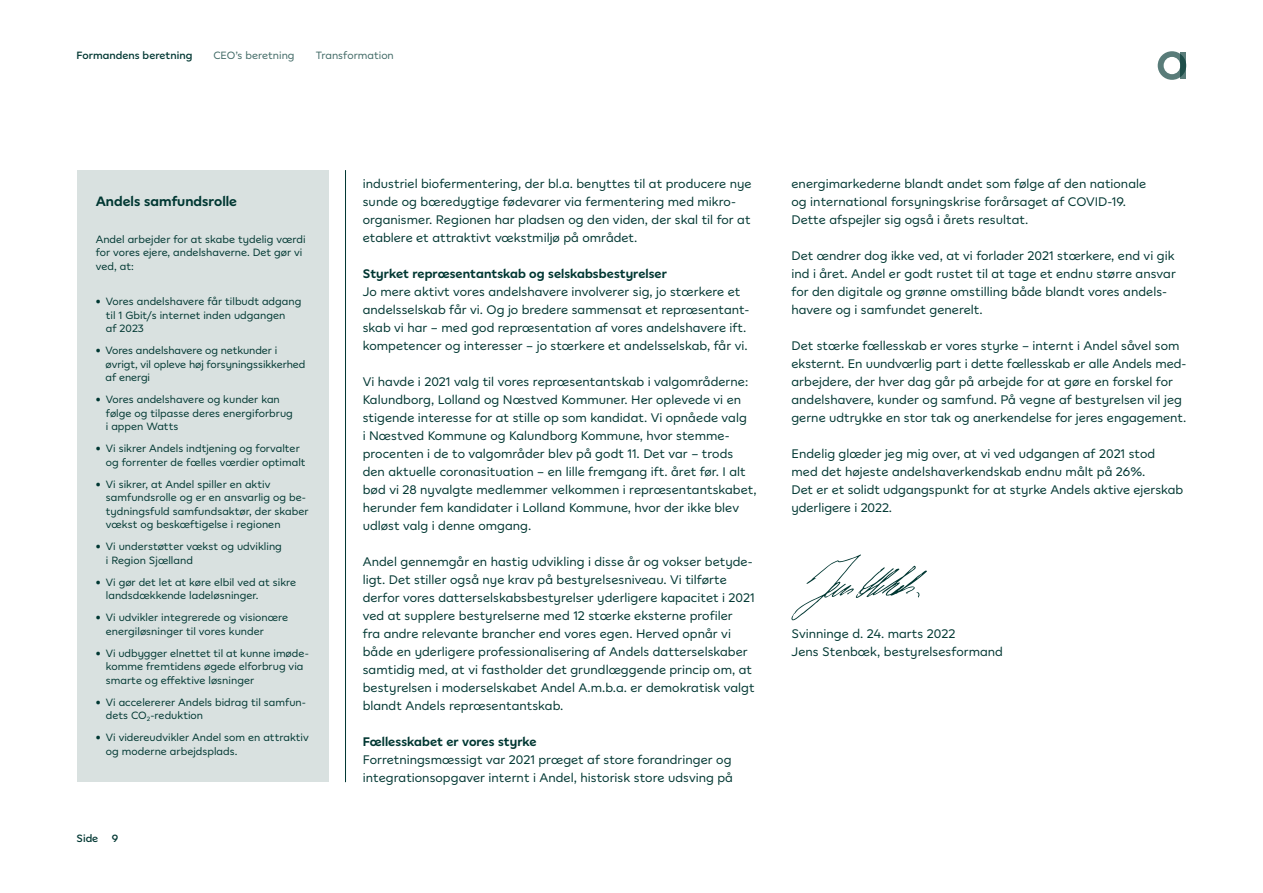
<style>
.page{position:relative;width:1263px;height:893px;background:#fff}
.page>*{position:absolute;margin:0;border:0;box-sizing:border-box;transform-origin:0 0}
.t1{font:700 13.5px "Andel";color:#003732}
.t2{font:12.3px/18px "Andel";color:#003732}
.t3{font:700 12.3px "Andel";color:#003732}
.t4{font:10.5px/13.5px "Andel";color:#003732}
.t5{font:10.5px "Andel";color:#406965}
.t6{font:600 10.5px "Andel";color:#003732}
</style>
<div class="page">
<hr style="left:345px;top:170px;width:1px;height:612px;background:#003732">
<svg style="left:791px;top:555px;width:136px;height:65px"></svg>
<div style="left:77px;top:170px;width:251px;height:612px;background:#d9e1e0"></div>
<svg style="left:1158px;top:51px;width:22px;height:29px"></svg>
<svg style="left:1180px;top:52px;width:6px;height:27px"></svg>
<p class="t6" style="left:77px;top:48px;width:117px">Formandens beretning</p>
<p class="t5" style="left:213px;top:48px;width:83px">CEO’s beretning</p>
<p class="t5" style="left:316px;top:48px;width:80px">Transformation</p>
<p class="t1" style="left:96px;top:192px;width:143px">Andels samfundsrolle</p>
<p class="t4" style="left:96px;top:232px;width:211px">Andel arbejder for at skabe tydelig værdi for vores ejere, andelshaverne. Det gør vi ved, at:</p>
<p class="t4" style="left:106px;top:294px;width:197px;text-indent:-10px">• Vores andelshavere får tilbudt adgang til 1 Gbit/s internet inden udgangen<br>af 2023</p>
<p class="t4" style="left:106px;top:343px;width:201px;text-indent:-10px">• Vores andelshavere og netkunder i øvrigt, vil opleve høj forsyningssikkerhed af energi</p>
<p class="t4" style="left:106px;top:392px;width:189px;text-indent:-10px">• Vores andelshavere og kunder kan følge og tilpasse deres energiforbrug i appen Watts</p>
<p class="t4" style="left:106px;top:441px;width:201px;text-indent:-10px">• Vi sikrer Andels indtjening og forvalter og forrenter de fælles værdier optimalt</p>
<p class="t4" style="left:106px;top:477px;width:204px;text-indent:-10px">• Vi sikrer, at Andel spiller en aktiv samfundsrolle og er en ansvarlig og be&shy;tydningsfuld samfundsaktør, der skaber vækst og beskæftigelse i regionen</p>
<p class="t4" style="left:106px;top:539px;width:178px;text-indent:-10px">• Vi understøtter vækst og udvikling i Region Sjælland</p>
<p class="t4" style="left:106px;top:575px;width:192px;text-indent:-10px">• Vi gør det let at køre elbil ved at sikre landsdækkende ladeløsninger.</p>
<p class="t4" style="left:106px;top:610px;width:184px;text-indent:-10px">• Vi udvikler integrerede og visionære energiløsninger til vores kunder</p>
<p class="t4" style="left:106px;top:646px;width:205px;text-indent:-10px">• Vi udbygger elnettet til at kunne imøde&shy;komme fremtidens øgede elforbrug via smarte og effektive løsninger</p>
<p class="t4" style="left:106px;top:695px;width:202px;text-indent:-10px">• Vi accelererer Andels bidrag til samfun&shy;dets CO<sub>2</sub>-reduktion</p>
<p class="t4" style="left:106px;top:730px;width:204px;text-indent:-10px">• Vi videreudvikler Andel som en attraktiv og moderne arbejdsplads.</p>
<p class="t6" style="left:77px;top:831px;width:23px">Side</p>
<p class="t6" style="left:112px;top:831px;width:8px">9</p>
<p class="t2" style="left:363px;top:174px;width:390px">industriel biofermentering, der bl.a. benyttes til at producere nye sunde og bæredygtige fødevarer via fermentering med mikro&shy;organismer. Regionen har pladsen og den viden, der skal til for at etablere et attraktivt vækstmiljø på området.</p>
<p class="t3" style="left:363px;top:266px;width:306px">Styrket repræsentantskab og selskabsbestyrelser</p>
<p class="t2" style="left:363px;top:283px;width:388px">Jo mere aktivt vores andelshavere involverer sig, jo stærkere et andelsselskab får vi. Og jo bredere sammensat et repræsentant&shy;skab vi har – med god repræsentation af vores andelshavere ift. kompetencer og interesser – jo stærkere et andelsselskab, får vi.</p>
<p class="t2" style="left:363px;top:373px;width:395px">Vi havde i 2021 valg til vores repræsentantskab i valgområderne:<br>Kalundborg, Lolland og Næstved Kommuner. Her oplevede vi en stigende interesse for at stille op som kandidat. Vi opnåede valg<br>i Næstved Kommune og Kalundborg Kommune, hvor stemme&shy;procenten i de to valgområder blev på godt 11. Det var – trods den aktuelle coronasituation – en lille fremgang ift. året før. I alt bød vi 28 nyvalgte medlemmer velkommen i repræsentantskabet, herunder fem kandidater i Lolland Kommune, hvor der ikke blev udløst valg i denne omgang.</p>
<p class="t2" style="left:363px;top:553px;width:393px">Andel gennemgår en hastig udvikling i disse år og vokser betyde&shy;ligt. Det stiller også nye krav på bestyrelsesniveau. Vi tilførte derfor vores datterselskabsbestyrelser yderligere kapacitet i 2021 ved at supplere bestyrelserne med 12 stærke eksterne profiler<br>fra andre relevante brancher end vores egen. Herved opnår vi både en yderligere professionalisering af Andels datterselskaber samtidig med, at vi fastholder det grundlæggende princip om, at bestyrelsen i moderselskabet Andel A.m.b.a. er demokratisk valgt blandt Andels repræsentantskab.</p>
<p class="t3" style="left:363px;top:734px;width:175px">Fællesskabet er vores styrke</p>
<p class="t2" style="left:363px;top:751px;width:372px">Forretningsmæssigt var 2021 præget af store forandringer og integrationsopgaver internt i Andel, historisk store udsving på</p>
<p class="t2" style="left:791px;top:175px;width:356px">energimarkederne blandt andet som følge af den nationale og international forsyningskrise forårsaget af COVID-19.<br>Dette -afspejler sig også i årets resultat.</p>
<p class="t2" style="left:791px;top:247px;width:386px">Det ændrer dog ikke ved, at vi forlader 2021 stærkere, end vi gik ind i året. Andel er godt rustet til at tage et endnu større ansvar for den digitale og grønne omstilling både blandt vores andels&shy;havere og i samfundet generelt.</p>
<p class="t2" style="left:791px;top:337px;width:396px">Det stærke fællesskab er vores styrke – internt i Andel såvel som eksternt. En uundværlig part i dette fællesskab er alle Andels med&shy;arbejdere, der hver dag går på arbejde for at gøre en forskel for andelshavere, kunder og samfund. På vegne af bestyrelsen vil jeg gerne udtrykke en stor tak og anerkendelse for jeres engagement.</p>
<p class="t2" style="left:791px;top:445px;width:393px">Endelig glæder jeg mig over, at vi ved udgangen af 2021 stod med det højeste andelshaverkendskab endnu målt på 26%.<br>Det er et solidt udgangspunkt for at styrke Andels aktive ejerskab yderligere i 2022.</p>
<p class="t2" style="left:791px;top:624px;width:213px">Svinninge d. 24. marts 2022<br>Jens Stenbæk, bestyrelsesformand</p>
</div>
